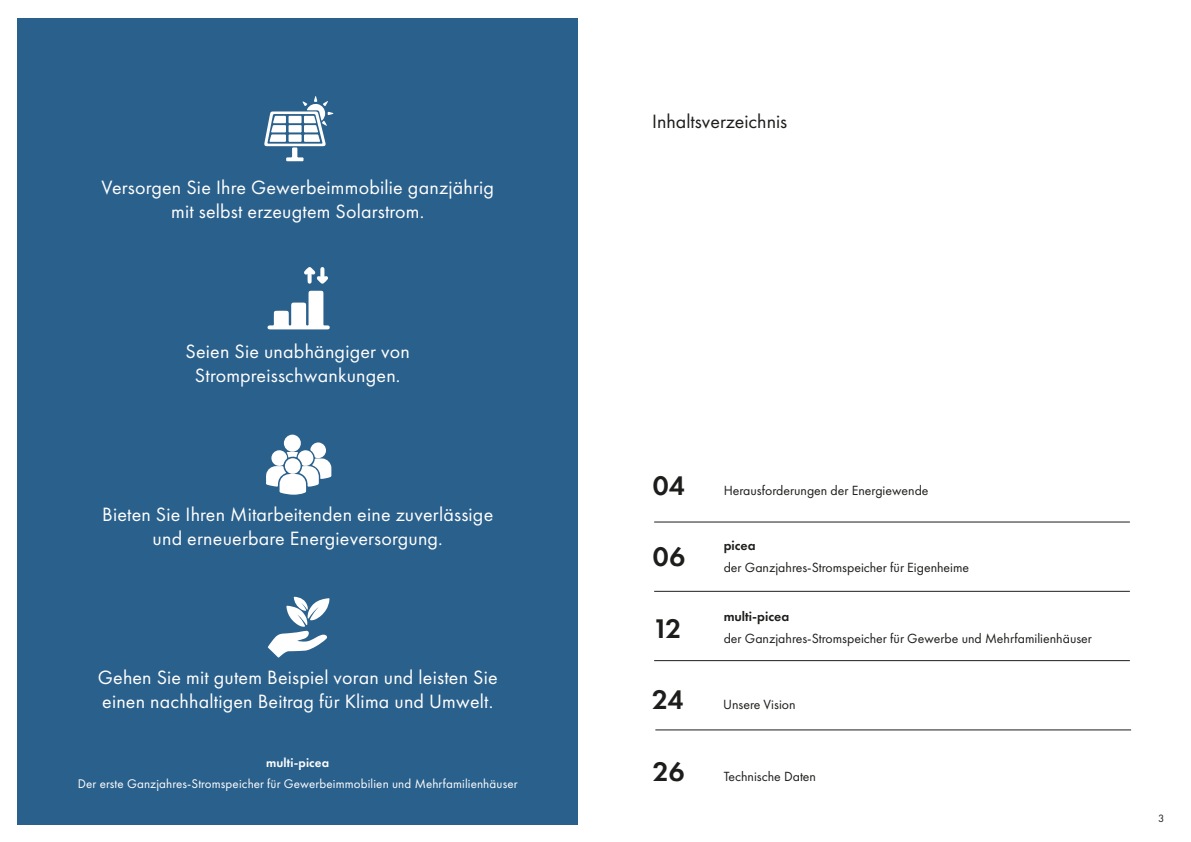
<style>
.page{position:relative;width:1191px;height:842px;background:#fff}
.page>*{position:absolute;margin:0;border:0;box-sizing:border-box;transform-origin:0 0}
.t1{font:600 28px "Futura PT";color:#1d1d1b}
.t2{font:20px/24px "Futura PT";letter-spacing:.01em;color:#fff;text-align:center}
.t3{font:20px "Futura PT";color:#1d1d1b}
.t4{font:13.8px "Futura PT";color:#1d1d1b}
.t5{font:600 13.8px "Futura PT";color:#1d1d1b}
.t6{font:13px "Futura PT";letter-spacing:.01em;color:#fff}
.t7{font:600 13px "Futura PT";letter-spacing:.01em;color:#fff}
.t8{font:11px "Futura PT";color:#1d1d1b}
</style>
<div class="page">
<div style="left:18px;top:18px;width:560px;height:806px;background:#2a608c"></div>
<svg style="left:264px;top:96px;width:69px;height:65px"></svg>
<svg style="left:267px;top:291px;width:63px;height:38px"></svg>
<svg style="left:304px;top:267px;width:24px;height:17px"></svg>
<svg style="left:268px;top:597px;width:61px;height:61px"></svg>
<div style="left:284px;top:435px;width:17px;height:17px;background:#fff;border-radius:50%"></div>
<svg style="left:266px;top:442px;width:65px;height:53px"></svg>
<hr style="left:654px;top:521px;width:475px;height:1px;background:#1d1d1b">
<hr style="left:654px;top:591px;width:475px;height:1px;background:#1d1d1b">
<hr style="left:654px;top:660px;width:475px;height:1px;background:#1d1d1b">
<hr style="left:655px;top:729px;width:476px;height:1px;background:#1d1d1b">
<p class="t2" style="left:101px;top:176px;width:394px">Versorgen Sie Ihre Gewerbeimmobilie ganzjährig mit selbst erzeugtem Solarstrom.</p>
<p class="t2" style="left:185px;top:339px;width:226px">Seien Sie unabhängiger von<br>Strompreisschwankungen.</p>
<p class="t2" style="left:102px;top:502px;width:392px">Bieten Sie Ihren Mitarbeitenden eine zuverlässige und erneuerbare Energieversorgung.</p>
<p class="t2" style="left:98px;top:665px;width:401px;text-align:left">Gehen Sie mit gutem Beispiel voran und leisten Sie einen nachhaltigen Beitrag für Klima und Umwelt.</p>
<p class="t7" style="left:266px;top:754px;width:65px">multi-picea</p>
<p class="t6" style="left:78px;top:776px;width:441px">Der erste Ganzjahres-Stromspeicher für Gewerbeimmobilien und Mehrfamilienhäuser</p>
<p class="t3" style="left:652px;top:110px;width:137px">Inhaltsverzeichnis</p>
<h1 class="t1" style="left:653px;top:468px;width:33px">04</h1>
<p class="t4" style="left:723px;top:482px;width:206px">Herausforderungen der Energiewende</p>
<h1 class="t1" style="left:653px;top:539px;width:34px">06</h1>
<h1 class="t1" style="left:653px;top:611px;width:30px">12</h1>
<p class="t5" style="left:723px;top:536px;width:34px">picea</p>
<p class="t4" style="left:723px;top:559px;width:247px">der Ganzjahres-Stromspeicher für Eigenheime</p>
<p class="t5" style="left:723px;top:608px;width:67px">multi-picea</p>
<p class="t4" style="left:723px;top:631px;width:370px">der Ganzjahres-Stromspeicher für Gewerbe und Mehrfamilienhäuser</p>
<h1 class="t1" style="left:652px;top:682px;width:33px">24</h1>
<p class="t4" style="left:723px;top:696px;width:74px">Unsere Vision</p>
<h1 class="t1" style="left:653px;top:754px;width:33px">26</h1>
<p class="t4" style="left:723px;top:768px;width:94px">Technische Daten</p>
<p class="t8" style="left:1158px;top:812px;width:8px">3</p>
</div>
